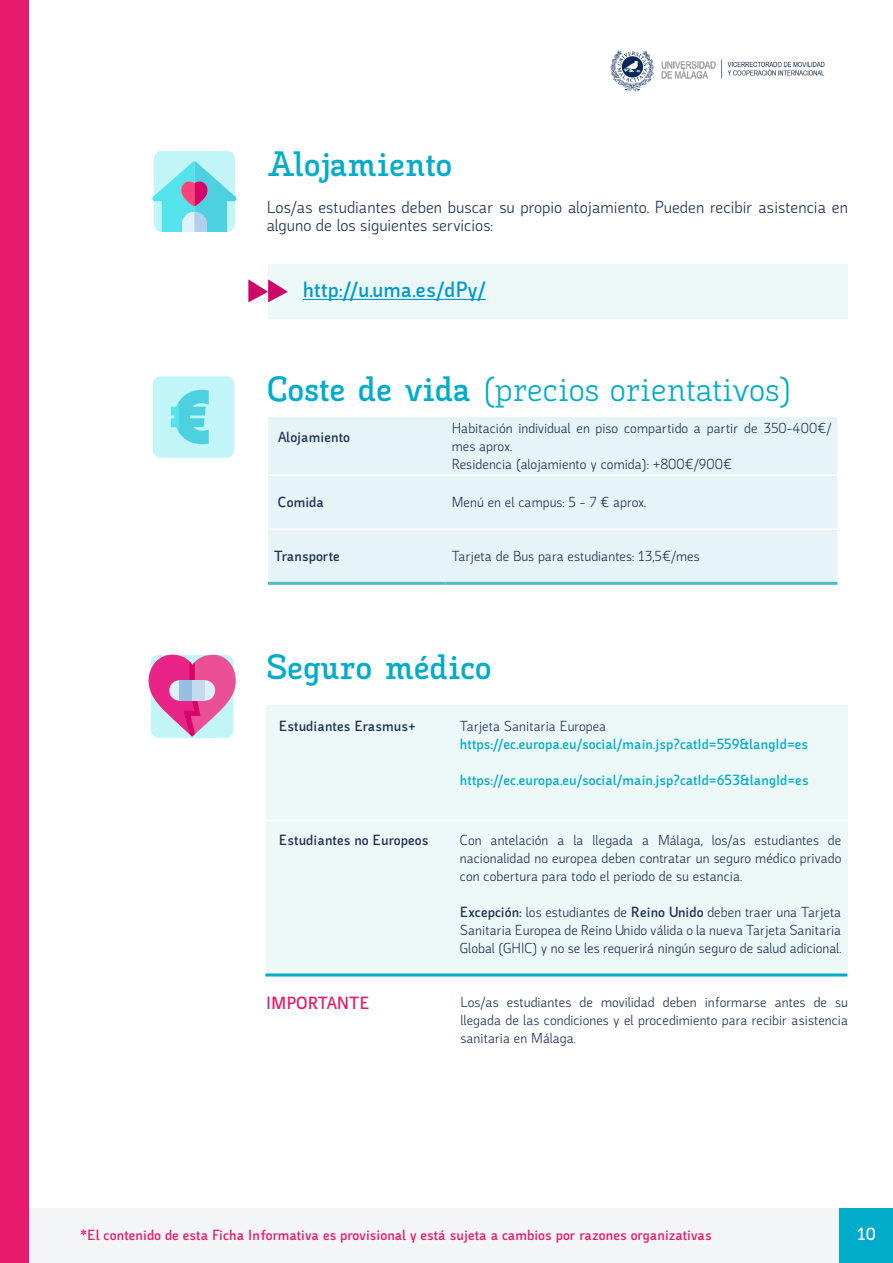
<style>
.page{position:relative;width:893px;height:1263px;background:#fff}
.page>*{position:absolute;margin:0;border:0;box-sizing:border-box;transform-origin:0 0}
.t1{font:36px "Malacitana";color:#00acc9}
.t2{font:700 36px "Malacitana";color:#00acc9}
.t3{font:22.5px "Malacitana Sans Bold";color:#0099cd}
.t4{font:18px/18px "Malacitana Sans Regular";color:#1d3157}
.t5{font:18px "Malacitana Sans Bold";color:#e6196b}
.t6{font:18px "Malacitana Sans Bold";color:#fff}
.t7{font:15px/18px "Malacitana Sans Regular";color:#1d3157;text-align:justify}
.t8{font:15px "Malacitana Sans Bold";color:#00acc9}
.t9{font:15px "Malacitana Sans Bold";color:#e6196b}
.t10{font:15px "Malacitana Sans Bold";color:#1d3157}
.s1{font-weight:700}
.s2{font-family:"Malacitana Sans Bold"}
</style>
<div class="page">
<div style="left:0;top:1209px;width:893px;height:54px;background:#f4f5f7"></div>
<div style="left:840px;top:1209px;width:53px;height:54px;background:#00acc9"></div>
<img style="left:610px;top:50px;width:215px;height:41px">
<div style="left:0;top:0;width:28px;height:1263px;background:#e6196b"></div>
<div style="left:154px;top:151px;width:81px;height:81px;background:#c1f5f7;border-radius:8px"></div>
<svg style="left:152px;top:161px;width:85px;height:71px"></svg>
<div style="left:153px;top:376px;width:81px;height:82px;background:#c1f5f7;border-radius:8px"></div>
<svg style="left:178px;top:390px;width:31px;height:54px"></svg>
<svg style="left:171px;top:403px;width:7px;height:28px"></svg>
<div style="left:268px;top:265px;width:580px;height:54px;background:#edf8f9"></div>
<div style="left:266px;top:705px;width:581px;height:271px;background:#edf8f9"></div>
<hr style="left:265px;top:973px;width:189px;height:3px;background:#00acc9">
<hr style="left:454px;top:973px;width:393px;height:3px;background:#00acc9">
<hr style="left:265px;top:820px;width:582px;height:1px;background:#fff">
<svg style="left:149px;top:655px;width:87px;height:82px;background:#dd7eb5"></svg>
<div style="left:179px;top:680px;width:26px;height:21px;background:#c3daef"></div>
<div style="left:179px;top:680px;width:13px;height:21px;background:#94c1e2"></div>
<div style="left:268px;top:417px;width:569px;height:165px;background:#e6f4f7"></div>
<hr style="left:268px;top:474px;width:178px;height:2px;background:#fff">
<hr style="left:446px;top:474px;width:391px;height:2px;background:#fff">
<hr style="left:268px;top:528px;width:178px;height:2px;background:#fff">
<hr style="left:446px;top:528px;width:391px;height:2px;background:#fff">
<hr style="left:268px;top:582px;width:178px;height:3px;background:#4ebcc2">
<hr style="left:446px;top:582px;width:391px;height:3px;background:#4ebcc2">
<hr style="left:303px;top:299px;width:183px;height:1px;background:#0099cd">
<svg style="left:248px;top:279px;width:40px;height:23px"></svg>
<h1 class="t2" style="left:267px;top:138px;width:187px">Alojamiento</h1>
<p class="t4" style="left:267px;top:196px;width:583px">Los/as estudiantes deben buscar su propio alojamiento. Pueden recibir asistencia en alguno de los siguientes servicios:</p>
<h2 class="t3" style="left:303px;top:273px;width:184px">http://u.uma.es/dPy/</h2>
<h1 class="t1" style="left:267px;top:364px;width:526px"><span class="s1">Coste de vida</span> (precios orientativos)</h1>
<p class="t10" style="left:278px;top:426px;width:74px">Alojamiento</p>
<p class="t7" style="left:452px;top:418px;width:381px;text-align:left">Habitación individual en piso compartido a partir de 350-400€/ mes aprox.<br>Residencia (alojamiento y comida): +800€/900€</p>
<p class="t10" style="left:278px;top:491px;width:48px">Comida</p>
<p class="t7" style="left:452px;top:492px;width:196px">Menú en el campus: 5 - 7 € aprox.</p>
<p class="t10" style="left:274px;top:546px;width:67px">Transporte</p>
<p class="t7" style="left:452px;top:546px;width:250px">Tarjeta de Bus para estudiantes: 13,5€/mes</p>
<h1 class="t2" style="left:266px;top:641px;width:227px">Seguro médico</h1>
<p class="t10" style="left:279px;top:715px;width:139px">Estudiantes Erasmus+</p>
<p class="t7" style="left:460px;top:715px;width:148px">Tarjeta Sanitaria Europea</p>
<p class="t8" style="left:460px;top:733px;width:350px">https://ec.europa.eu/social/main.jsp?catId=559&amp;langId=es</p>
<p class="t8" style="left:460px;top:769px;width:350px">https://ec.europa.eu/social/main.jsp?catId=653&amp;langId=es</p>
<p class="t10" style="left:279px;top:829px;width:151px">Estudiantes no Europeos</p>
<p class="t7" style="left:460px;top:829px;width:383px">Con antelación a la llegada a Málaga, los/as estudiantes de nacionalidad no europea deben contratar un seguro médico privado con cobertura para todo el periodo de su estancia.</p>
<p class="t7" style="left:460px;top:901px;width:383px"><span class="s2">Excepción:</span> los estudiantes de <span class="s2">Reino Unido</span> deben traer una Tarjeta Sanitaria Europea de Reino Unido válida o la nueva Tarjeta Sanitaria Global (GHIC) y no se les requerirá ningún seguro de salud adicional.</p>
<p class="t5" style="left:266px;top:989px;width:105px">IMPORTANTE</p>
<p class="t7" style="left:460px;top:991px;width:389px">Los/as estudiantes de movilidad deben informarse antes de su llegada de las condiciones y el procedimiento para recibir asistencia sanitaria en Málaga.</p>
<p class="t9" style="left:81px;top:1224px;width:633px">*El contenido de esta Ficha Informativa es provisional y está sujeta a cambios por razones organizativas</p>
<p class="t6" style="left:857px;top:1221px;width:20px">10</p>
</div>
